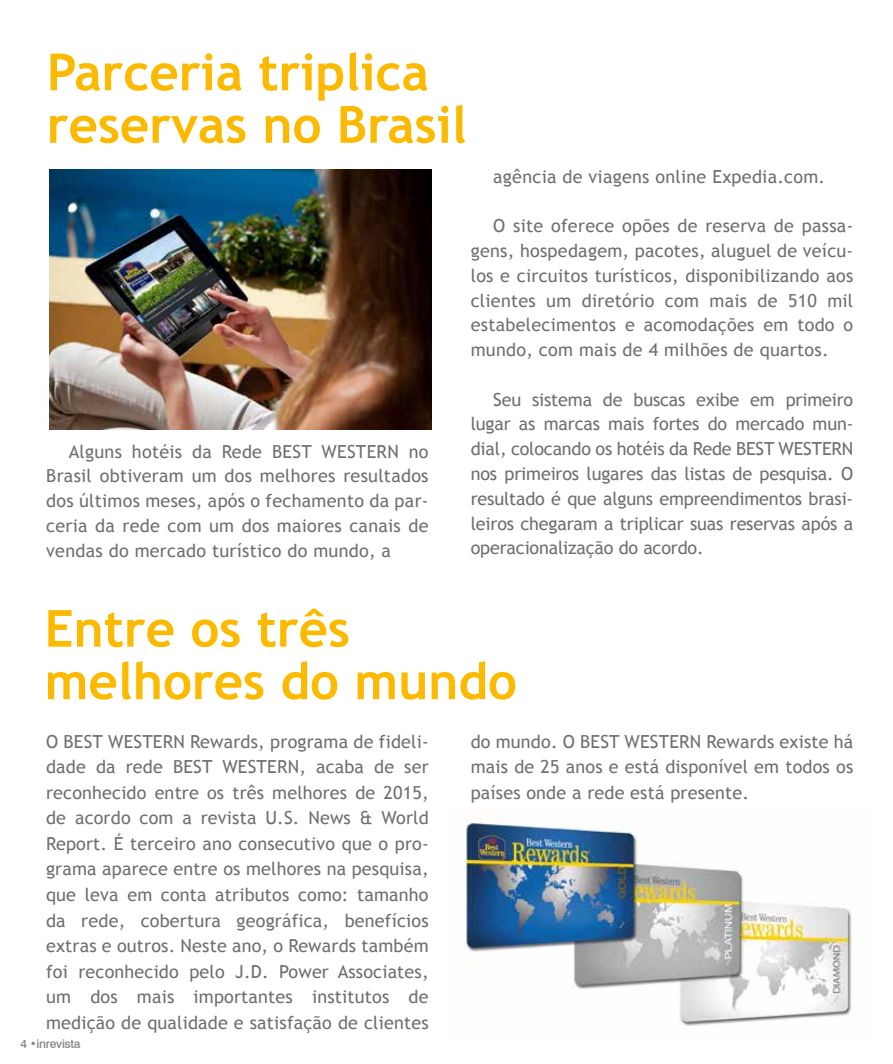
<style>
.page{position:relative;width:893px;height:1064px;background:#fff}
.page>*{position:absolute;margin:0;border:0;box-sizing:border-box;transform-origin:0 0}
.t1{font:700 51px/52.5px "Trebuchet MS";color:#fbba00}
.t2{font:18px/24.8px "Trebuchet MS";letter-spacing:.01em;color:#706f6f;text-align:justify}
.t3{font:500 12px "Swiss 721 BT";letter-spacing:-.025em;color:#878787}
</style>
<div class="page">
<img style="left:464px;top:818px;width:396px;height:208px">
<img style="left:49px;top:170px;width:383px;height:259px">
<h1 class="t1" style="left:47px;top:46px;width:421px">Parceria triplica reservas no Brasil</h1>
<p class="t2" style="left:46px;top:439px;width:384px;text-indent:22px">Alguns hotéis da Rede BEST WESTERN no Brasil obtiveram um dos melhores resultados dos últimos meses, após o fechamento da par&shy;ceria da rede com um dos maiores canais de vendas do mercado turístico do mundo, a</p>
<p class="t2" style="left:493px;top:164px;width:333px">agência de viagens online Expedia.com.</p>
<p class="t2" style="left:471px;top:214px;width:384px;text-indent:22px">O site oferece opões de reserva de passa&shy;gens, hospedagem, pacotes, aluguel de veícu&shy;los e circuitos turísticos, disponibilizando aos clientes um diretório com mais de 510 mil estabelecimentos e acomodações em todo o mundo, com mais de 4 milhões de quartos.</p>
<p class="t2" style="left:471px;top:387px;width:384px;text-indent:22px">Seu sistema de buscas exibe em primeiro lugar as marcas mais fortes do mercado mun&shy;dial, colocando os hotéis da Rede BEST WESTERN nos primeiros lugares das listas de pesquisa. O resultado é que alguns empreendimentos brasi&shy;leiros chegaram a triplicar suas reservas após a operacionalização do acordo.</p>
<h1 class="t1" style="left:45px;top:602px;width:474px">Entre os três melhores do mundo</h1>
<p class="t2" style="left:46px;top:729px;width:384px;line-height:25.5px">O BEST WESTERN Rewards, programa de fideli&shy;dade da rede BEST WESTERN, acaba de ser reconhecido entre os três melhores de 2015, de acordo com a revista U.S. News &amp; World Report. É terceiro ano consecutivo que o pro&shy;grama aparece entre os melhores na pesquisa, que leva em conta atributos como: tamanho da rede, cobertura geográfica, benefícios extras e outros. Neste ano, o Rewards também foi reconhecido pelo J.D. Power Associates, um dos mais importantes institutos de medição de qualidade e satisfação de clientes</p>
<p class="t2" style="left:471px;top:729px;width:384px;line-height:25.5px">do mundo. O BEST WESTERN Rewards existe há mais de 25 anos e está disponível em todos os países onde a rede está presente.</p>
<p class="t3" style="left:20px;top:1036px;width:61px">4 •inrevista</p>
</div>
